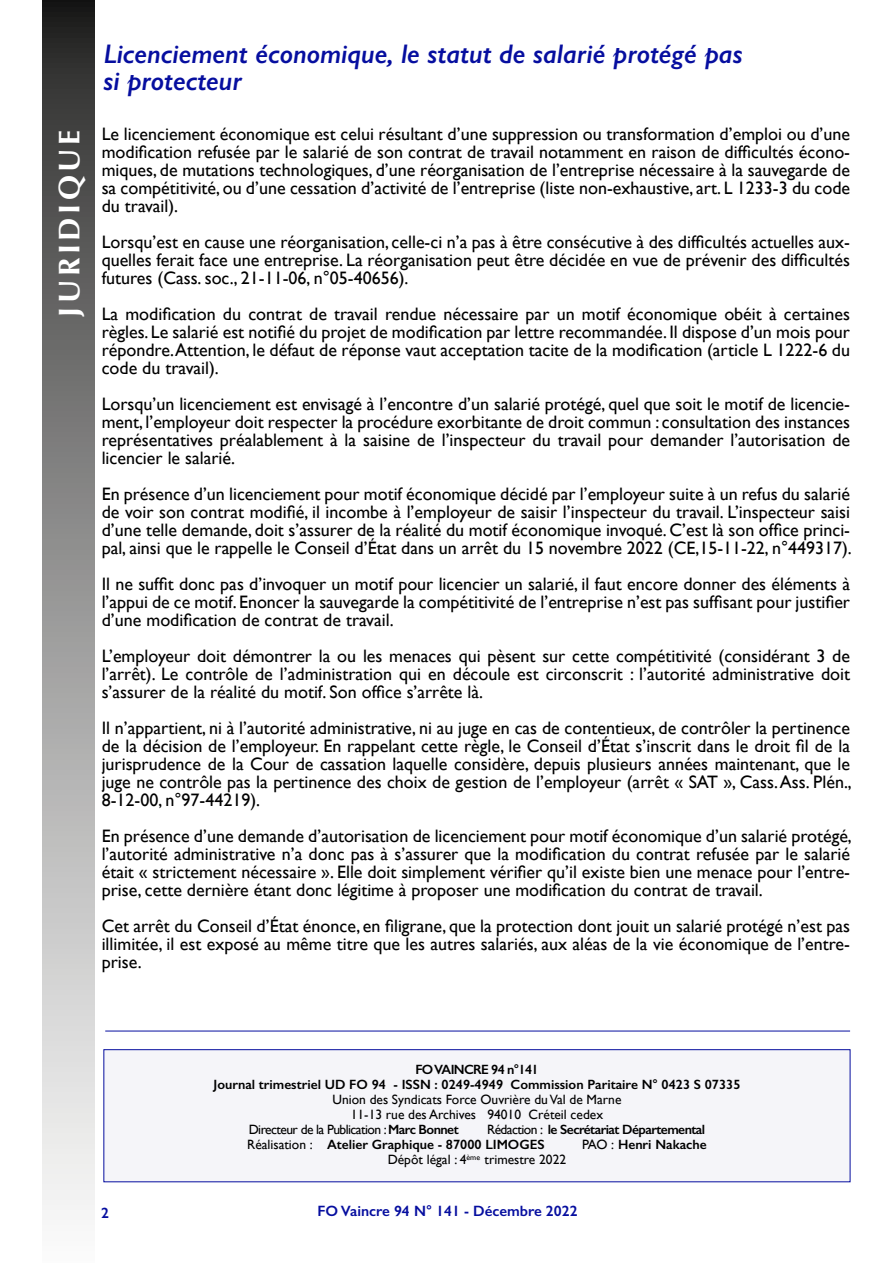
<style>
.page{position:relative;width:893px;height:1263px;background:#fff}
.page>*{position:absolute;margin:0;border:0;box-sizing:border-box;transform-origin:0 0}
.t1{font:700 30px "Optima";letter-spacing:.12em;color:#fff}
.t2{font:italic 600 27px/27px "Gill Sans";color:#060e9f}
.t3{font:18px/18px "Gill Sans";color:#000;text-align:justify}
.t4{font:600 15px "Gill Sans";color:#060e9f}
.t5{font:600 13.5px/15px "Gill Sans";color:#000;text-align:center}
.t6{font:13.5px "Gill Sans";color:#000}
.t7{font:13.5px "Gill Sans";letter-spacing:-.04em;color:#000}
.s1{font-weight:600}
.s2{font-weight:400}
</style>
<div class="page">
<div style="left:43px;top:0;width:52px;height:1263px;background:linear-gradient(to bottom,#2d2d2c,#fff)"></div>
<div style="left:103px;top:1049px;width:747px;height:133px;background:#f5f5f9;border:1px solid #060e9f"></div>
<hr style="left:105px;top:1031px;width:745px;height:1px;background:#060e9f">
<h1 class="t1" style="left:52px;top:317px;width:189px;rotate:-90deg">JURIDIQUE</h1>
<h2 class="t2" style="left:103px;top:40px;width:641px">Licenciement économique, le statut de salarié protégé pas si protecteur</h2>
<p class="t3" style="left:102px;top:125px;width:750px">Le licenciement économique est celui résultant d’une suppression ou transformation d’emploi ou d’une modification refusée par le salarié de son contrat de travail notamment en raison de difficultés écono&shy;miques, de mutations technologiques, d’une réorganisation de l’entreprise nécessaire à la sauvegarde de sa compétitivité, ou d’une cessation d’activité de l’entreprise (liste non-exhaustive, art. L 1233-3 du code du travail).</p>
<p class="t3" style="left:102px;top:233px;width:750px">Lorsqu’est en cause une réorganisation, celle-ci n’a pas à être consécutive à des difficultés actuelles aux&shy;quelles ferait face une entreprise. La réorganisation peut être décidée en vue de prévenir des difficultés futures (Cass. soc., 21-11-06, n°05-40656).</p>
<p class="t3" style="left:102px;top:305px;width:750px">La modification du contrat de travail rendue nécessaire par un motif économique obéit à certaines règles. Le salarié est notifié du projet de modification par lettre recommandée. Il dispose d’un mois pour répondre.Attention, le défaut de réponse vaut acceptation tacite de la modification (article L 1222-6 du code du travail).</p>
<p class="t3" style="left:102px;top:395px;width:750px">Lorsqu’un licenciement est envisagé à l’encontre d’un salarié protégé, quel que soit le motif de licencie&shy;ment, l’employeur doit respecter la procédure exorbitante de droit commun : consultation des instances représentatives préalablement à la saisine de l’inspecteur du travail pour demander l’autorisation de licencier le salarié.</p>
<p class="t3" style="left:102px;top:485px;width:752px">En présence d’un licenciement pour motif économique décidé par l’employeur suite à un refus du salarié de voir son contrat modifié, il incombe à l’employeur de saisir l’inspecteur du travail. L’inspecteur saisi d’une telle demande, doit s’assurer de la réalité du motif économique invoqué. C’est là son office princi&shy;pal, ainsi que le rappelle le Conseil d’État dans un arrêt du 15 novembre 2022 (CE,15-11-22, n°449317).</p>
<p class="t3" style="left:102px;top:575px;width:750px">Il ne suffit donc pas d’invoquer un motif pour licencier un salarié, il faut encore donner des éléments à l’appui de ce motif. Enoncer la sauvegarde la compétitivité de l’entreprise n’est pas suffisant pour justifier d’une modification de contrat de travail.</p>
<p class="t3" style="left:102px;top:647px;width:750px">L’employeur doit démontrer la ou les menaces qui pèsent sur cette compétitivité (considérant 3 de l’arrêt). Le contrôle de l’administration qui en découle est circonscrit : l’autorité administrative doit s’assurer de la réalité du motif. Son office s’arrête là.</p>
<p class="t3" style="left:102px;top:719px;width:752px">Il n’appartient, ni à l’autorité administrative, ni au juge en cas de contentieux, de contrôler la pertinence de la décision de l’employeur. En rappelant cette règle, le Conseil d’État s’inscrit dans le droit fil de la jurisprudence de la Cour de cassation laquelle considère, depuis plusieurs années maintenant, que le juge ne contrôle pas la pertinence des choix de gestion de l’employeur (arrêt « SAT », Cass. Ass. Plén., 8-12-00, n°97-44219).</p>
<p class="t3" style="left:102px;top:827px;width:752px">En présence d’une demande d’autorisation de licenciement pour motif économique d’un salarié protégé, l’autorité administrative n’a donc pas à s’assurer que la modification du contrat refusée par le salarié était « strictement nécessaire ». Elle doit simplement vérifier qu’il existe bien une menace pour l’entre&shy;prise, cette dernière étant donc légitime à proposer une modification du contrat de travail.</p>
<p class="t3" style="left:102px;top:917px;width:750px">Cet arrêt du Conseil d’État énonce, en filigrane, que la protection dont jouit un salarié protégé n’est pas illimitée, il est exposé au même titre que les autres salariés, aux aléas de la vie économique de l’entre&shy;prise.</p>
<p class="t5" style="left:213px;top:1062px;width:528px">FO VAINCRE 94 n°141<br>Journal trimestriel UD FO 94 - ISSN : 0249-4949 Commission Paritaire N° 0423 S 07335</p>
<p class="t6" style="left:332px;top:1092px;width:291px">Union des Syndicats Force Ouvrière du Val de Marne</p>
<p class="t6" style="left:351px;top:1107px;width:254px">11-13 rue des Archives 94010 Créteil cedex</p>
<p class="t7" style="left:249px;top:1122px;width:211px">Directeur de la Publication : <span class="s1">Marc Bonnet</span></p>
<p class="t5" style="left:247px;top:1122px;width:459px;text-align:left;text-indent:240px"><span class="s2">Rédaction :</span> le Secrétariat Départemental<br><span class="s2">Réalisation :</span> Atelier Graphique - 87000 LIMOGES</p>
<p class="t5" style="left:582px;top:1137px;width:126px"><span class="s2">PAO :</span> Henri Nakache</p>
<p class="t6" style="left:388px;top:1152px;width:180px">Dépôt légal : 4<sup>ème</sup> trimestre 2022</p>
<p class="t4" style="left:101px;top:1203px;width:9px">2</p>
<p class="t4" style="left:317px;top:1202px;width:262px">FO Vaincre 94 N° 141 - Décembre 2022</p>
</div>
